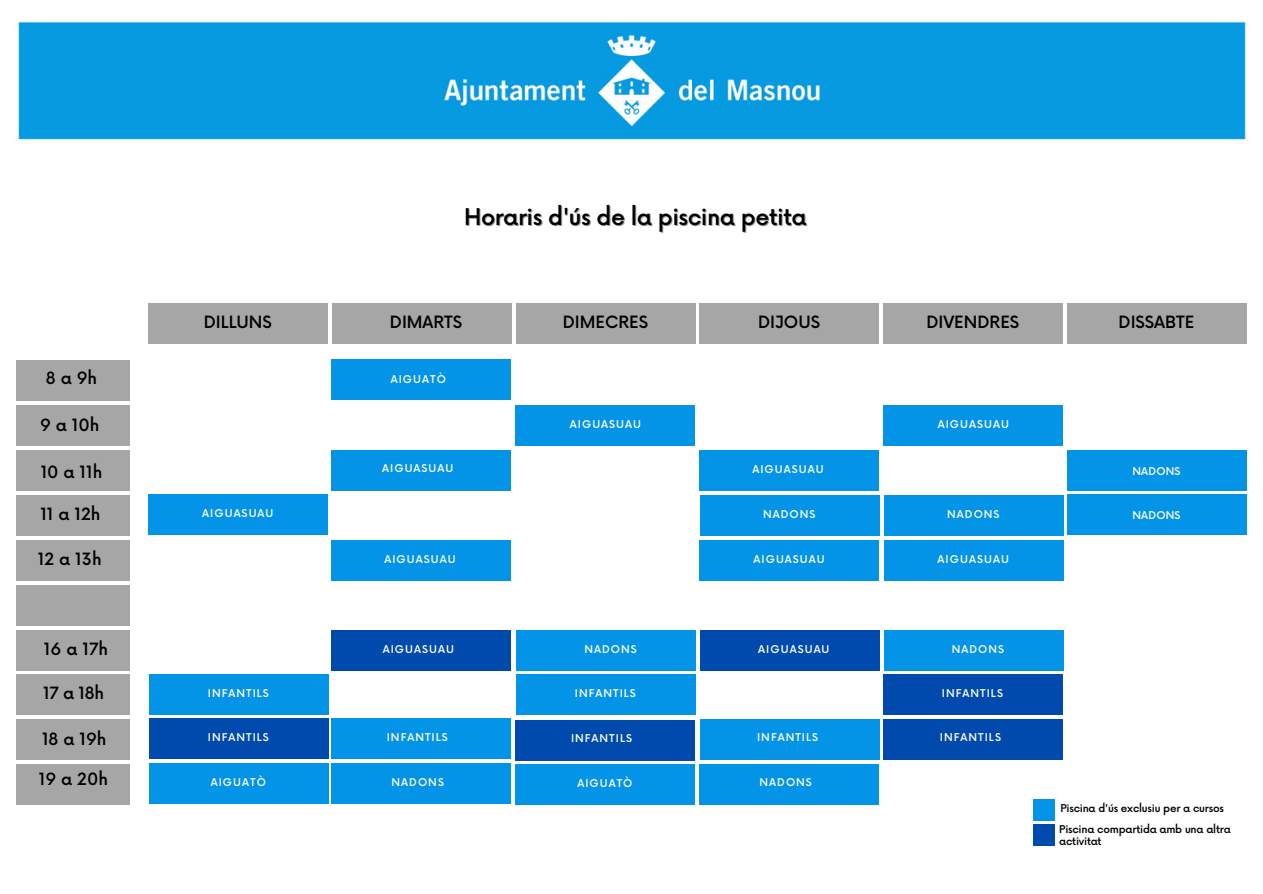
<style>
.page{position:relative;width:1263px;height:894px;background:#fff}
.page>*{position:absolute;margin:0;border:0;box-sizing:border-box;transform-origin:0 0}
.t1{font:500 22.5px "Now";letter-spacing:-.02em;color:#000}
.t2{font:500 16.5px "Now";color:#000}
.t3{font:500 10.5px "Now";letter-spacing:.1em;color:#fff}
.t4{font:500 10.5px/20.4px "Now";letter-spacing:-.02em;color:#000}
</style>
<div class="page">
<div style="left:16px;top:360px;width:114px;height:40px;background:#a6a6a6"></div>
<div style="left:148px;top:303px;width:180px;height:40px;background:#a6a6a6"></div>
<div style="left:16px;top:405px;width:114px;height:40px;background:#a6a6a6"></div>
<div style="left:16px;top:450px;width:114px;height:40px;background:#a6a6a6"></div>
<div style="left:16px;top:495px;width:114px;height:40px;background:#a6a6a6"></div>
<div style="left:16px;top:540px;width:114px;height:40px;background:#a6a6a6"></div>
<div style="left:16px;top:585px;width:114px;height:40px;background:#a6a6a6"></div>
<div style="left:16px;top:630px;width:114px;height:40px;background:#a6a6a6"></div>
<div style="left:16px;top:674px;width:114px;height:40px;background:#a6a6a6"></div>
<div style="left:16px;top:718px;width:114px;height:41px;background:#a6a6a6"></div>
<div style="left:332px;top:303px;width:180px;height:40px;background:#a6a6a6"></div>
<div style="left:516px;top:303px;width:180px;height:40px;background:#a6a6a6"></div>
<div style="left:699px;top:303px;width:180px;height:40px;background:#a6a6a6"></div>
<div style="left:883px;top:303px;width:180px;height:40px;background:#a6a6a6"></div>
<div style="left:149px;top:674px;width:180px;height:40px;background:#0394e8"></div>
<img style="left:17px;top:21px;width:1229px;height:119px">
<div style="left:331px;top:450px;width:180px;height:40px;background:#0394e8"></div>
<div style="left:331px;top:540px;width:180px;height:40px;background:#0394e8"></div>
<div style="left:515px;top:405px;width:180px;height:40px;background:#0394e8"></div>
<div style="left:699px;top:450px;width:180px;height:40px;background:#0394e8"></div>
<div style="left:883px;top:405px;width:180px;height:40px;background:#0394e8"></div>
<div style="left:884px;top:540px;width:179px;height:40px;background:#0394e8"></div>
<div style="left:331px;top:630px;width:180px;height:40px;background:#004aad"></div>
<div style="left:331px;top:718px;width:180px;height:40px;background:#0394e8"></div>
<div style="left:516px;top:630px;width:180px;height:40px;background:#0394e8"></div>
<div style="left:700px;top:630px;width:180px;height:40px;background:#004aad"></div>
<div style="left:700px;top:718px;width:180px;height:41px;background:#0394e8"></div>
<div style="left:883px;top:674px;width:180px;height:40px;background:#004aad"></div>
<div style="left:1033px;top:799px;width:21px;height:21px;background:#0394e8"></div>
<div style="left:1033px;top:823px;width:22px;height:22px;background:#004aad"></div>
<div style="left:16px;top:763px;width:114px;height:41px;background:#a6a6a6"></div>
<div style="left:331px;top:359px;width:180px;height:41px;background:#0394e8"></div>
<div style="left:148px;top:494px;width:180px;height:41px;background:#0394e8"></div>
<div style="left:149px;top:718px;width:180px;height:40px;background:#004aad"></div>
<div style="left:515px;top:719px;width:180px;height:41px;background:#004aad"></div>
<div style="left:883px;top:718px;width:180px;height:41px;background:#004aad"></div>
<div style="left:149px;top:763px;width:180px;height:40px;background:#0394e8"></div>
<div style="left:884px;top:495px;width:179px;height:40px;background:#0394e8"></div>
<div style="left:699px;top:540px;width:180px;height:40px;background:#0394e8"></div>
<div style="left:331px;top:763px;width:180px;height:40px;background:#0394e8"></div>
<div style="left:699px;top:495px;width:180px;height:41px;background:#0394e8"></div>
<div style="left:699px;top:763px;width:180px;height:41px;background:#0394e8"></div>
<div style="left:884px;top:629px;width:180px;height:41px;background:#0394e8"></div>
<div style="left:516px;top:674px;width:180px;height:40px;background:#0394e8"></div>
<div style="left:1067px;top:303px;width:180px;height:40px;background:#a6a6a6"></div>
<div style="left:1067px;top:450px;width:180px;height:40px;background:#0394e8"></div>
<div style="left:1067px;top:494px;width:180px;height:41px;background:#0394e8"></div>
<div style="left:515px;top:763px;width:180px;height:41px;background:#0394e8"></div>
<h1 class="t1" style="left:464px;top:205px;width:344px">Horaris d'ús de la piscina petita</h1>
<h2 class="t2" style="left:204px;top:312px;width:70px">DILLUNS</h2>
<h2 class="t2" style="left:390px;top:312px;width:74px">DIMARTS</h2>
<h2 class="t2" style="left:563px;top:312px;width:87px">DIMECRES</h2>
<h2 class="t2" style="left:758px;top:312px;width:63px">DIJOUS</h2>
<h2 class="t2" style="left:926px;top:312px;width:94px">DIVENDRES</h2>
<h2 class="t2" style="left:1118px;top:312px;width:77px">DISSABTE</h2>
<h2 class="t2" style="left:46px;top:369px;width:53px">8a9h</h2>
<p class="t3" style="left:391px;top:373px;width:57px">AIGUATÒ</p>
<h2 class="t2" style="left:40px;top:415px;width:61px">9 a 10h</h2>
<h2 class="t2" style="left:41px;top:463px;width:63px">10 a 11h</h2>
<h2 class="t2" style="left:40px;top:504px;width:62px">11 a 12h</h2>
<h2 class="t2" style="left:38px;top:549px;width:65px">12 a 13h</h2>
<p class="t3" style="left:570px;top:418px;width:73px">AIGUASUAU</p>
<p class="t3" style="left:938px;top:418px;width:73px">AIGUASUAU</p>
<p class="t3" style="left:382px;top:462px;width:73px">AIGUASUAU</p>
<p class="t3" style="left:752px;top:463px;width:73px">AIGUASUAU</p>
<p class="t3" style="left:202px;top:507px;width:73px">AIGUASUAU</p>
<p class="t3" style="left:947px;top:508px;width:54px">NADONS</p>
<p class="t3" style="left:753px;top:553px;width:73px">AIGUASUAU</p>
<p class="t3" style="left:763px;top:508px;width:54px">NADONS</p>
<p class="t3" style="left:384px;top:553px;width:73px">AIGUASUAU</p>
<p class="t3" style="left:938px;top:553px;width:73px">AIGUASUAU</p>
<p class="t3" style="left:1132px;top:465px;width:50px">NADONS</p>
<p class="t3" style="left:1132px;top:509px;width:50px">NADONS</p>
<h2 class="t2" style="left:44px;top:639px;width:66px">16 a 17h</h2>
<h2 class="t2" style="left:43px;top:683px;width:62px">17 a 18h</h2>
<h2 class="t2" style="left:42px;top:729px;width:66px">18 a 19h</h2>
<h2 class="t2" style="left:39px;top:769px;width:71px">19 a 20h</h2>
<p class="t3" style="left:208px;top:687px;width:62px">INFANTILS</p>
<p class="t3" style="left:383px;top:643px;width:73px">AIGUASUAU</p>
<p class="t3" style="left:584px;top:643px;width:54px">NADONS</p>
<p class="t3" style="left:575px;top:687px;width:62px">INFANTILS</p>
<p class="t3" style="left:758px;top:643px;width:73px">AIGUASUAU</p>
<p class="t3" style="left:952px;top:643px;width:54px">NADONS</p>
<p class="t3" style="left:942px;top:687px;width:62px">INFANTILS</p>
<p class="t3" style="left:208px;top:731px;width:62px">INFANTILS</p>
<p class="t3" style="left:571px;top:732px;width:62px">INFANTILS</p>
<p class="t3" style="left:940px;top:731px;width:62px">INFANTILS</p>
<p class="t3" style="left:211px;top:776px;width:57px">AIGUATÒ</p>
<p class="t3" style="left:757px;top:731px;width:62px">INFANTILS</p>
<p class="t3" style="left:387px;top:731px;width:62px">INFANTILS</p>
<p class="t3" style="left:577px;top:776px;width:57px">AIGUATÒ</p>
<p class="t3" style="left:392px;top:776px;width:54px">NADONS</p>
<p class="t3" style="left:759px;top:776px;width:54px">NADONS</p>
<p class="t4" style="left:1059px;top:798px;width:173px">Piscina d'ús exclusiu per a cursos<br>Piscina compartida amb una altra</p>
<p class="t4" style="left:1059px;top:831px;width:44px">activitat</p>
</div>
